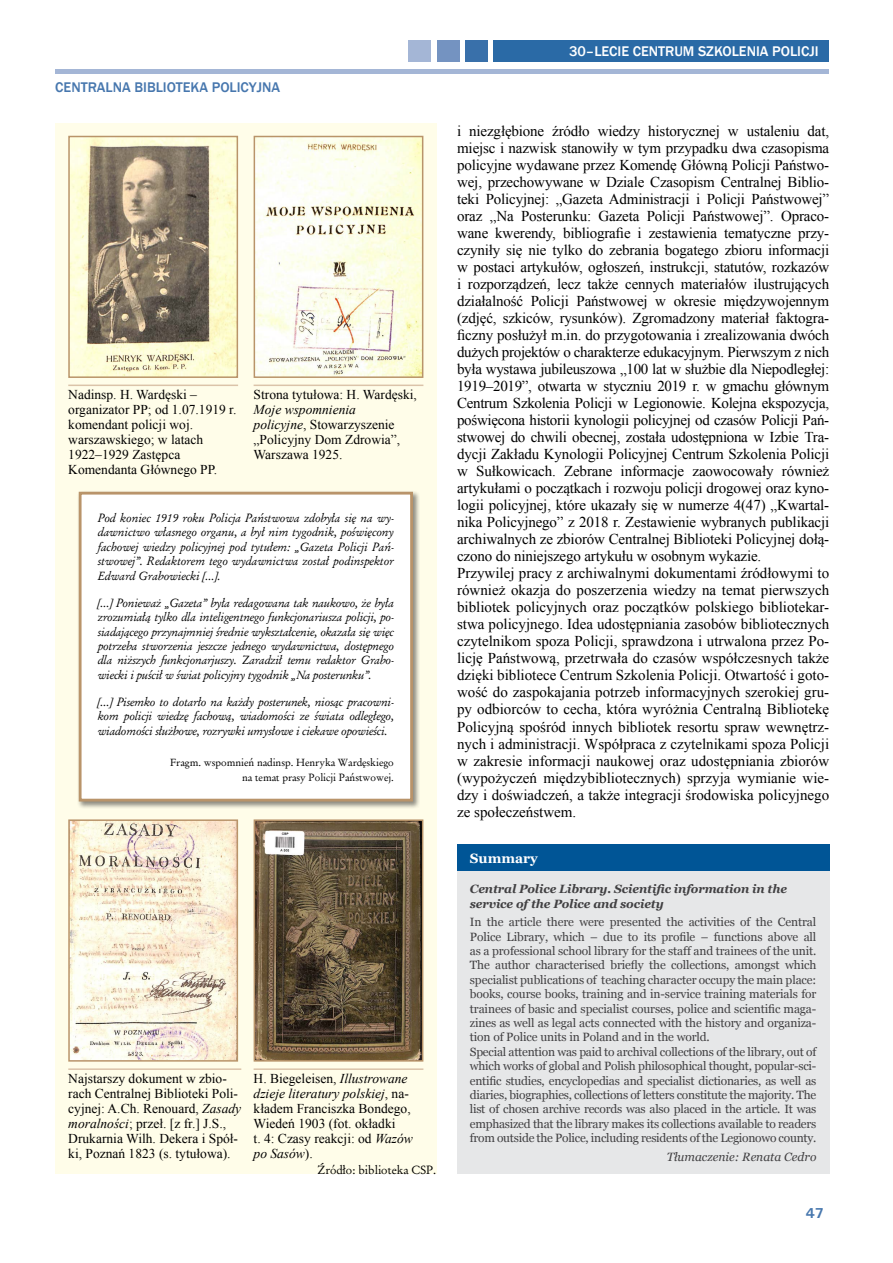
<style>
.page{position:relative;width:893px;height:1263px;background:#fff}
.page>*{position:absolute;margin:0;border:0;box-sizing:border-box;transform-origin:0 0}
.t1{font:15px/17px "Times New Roman";letter-spacing:-.01em;color:#000}
.t2{font:500 14.4px "Franklin Gothic";color:#fff}
.t3{font:500 14.4px "Franklin Gothic";color:#4777ae}
.t4{font:700 14.4px "Univers";color:#4777ae}
.t5{font:13.5px/15px "Times New Roman";color:#000}
.t6{font:700 13.5px "Georgia";color:#fff}
.t7{font:12px/14.4px "Georgia";letter-spacing:-.01em;color:#414042}
.t8{font:12px/14.4px "Garamond Kursiv";letter-spacing:-.01em;color:#000;text-align:justify}
.t9{font:italic 700 12px/14.4px "Georgia";letter-spacing:-.01em;color:#414042}
.t10{font:italic 12px "Georgia";color:#414042}
.t11{font:12px "Garamond Antiqua";color:#000}
.t12{font:10.5px/14.4px "Garamond Antiqua";color:#000;text-align:right}
.s1{font-style:italic}
</style>
<div class="page">
<hr style="left:55px;top:70px;width:774px;height:4px;background:#a4b6d6">
<div style="left:493px;top:41px;width:336px;height:21px;background:#2a6aa6"></div>
<div style="left:465px;top:41px;width:23px;height:21px;background:#3970aa"></div>
<div style="left:437px;top:41px;width:22px;height:21px;background:#7493c1"></div>
<div style="left:408px;top:41px;width:23px;height:21px;background:#a4b6d6"></div>
<div style="left:55px;top:123px;width:381px;height:1051px;background:#fffde9"></div>
<div style="left:457px;top:844px;width:372px;height:27px;background:#005596"></div>
<div style="left:457px;top:871px;width:372px;height:303px;background:#e6e7e8"></div>
<img style="left:71px;top:139px;width:164px;height:236px">
<div style="left:68px;top:136px;width:170px;height:242px;border:2px solid #b9946a"></div>
<img style="left:257px;top:139px;width:163px;height:236px">
<div style="left:254px;top:136px;width:169px;height:242px;border:2px solid #b9946a"></div>
<hr style="left:254px;top:385px;width:169px;height:1px;background:#dbc3a9">
<hr style="left:68px;top:385px;width:170px;height:1px;background:#dbc3a9">
<img style="left:71px;top:822px;width:164px;height:236px">
<div style="left:68px;top:819px;width:170px;height:242px;border:2px solid #b9946a"></div>
<img style="left:257px;top:822px;width:163px;height:236px">
<div style="left:254px;top:819px;width:169px;height:242px;border:2px solid #b9946a"></div>
<hr style="left:254px;top:1068px;width:169px;height:2px;background:#dbc3a9">
<hr style="left:68px;top:1068px;width:173px;height:2px;background:#dbc3a9">
<div style="left:77px;top:490px;width:343px;height:319px;background:#000;opacity:.45"></div>
<div style="left:79px;top:492px;width:334px;height:309px;background:#fff;border:3px solid #b9946a"></div>
<p class="t3" style="left:55px;top:78px;width:226px">CENTRALNA BIBLI OTEKA POLICYJNA</p>
<p class="t5" style="left:68px;top:387px;width:170px">Nadinsp. H. Wardęski – organizator PP; od 1.07.1919 r. komendant policji woj. warszawskiego; w latach<br>1922–1929 Zastępca<br>Komendanta Głównego PP.</p>
<p class="t5" style="left:254px;top:387px;width:165px">Strona tytułowa: H. Wardęski,</p>
<p class="t5" style="left:254px;top:402px;width:148px"><span class="s1">Moje wspomnienia policyjne</span>, Stowarzyszenie „Policyjny Dom Zdrowia”,<br>Warszawa 1925.</p>
<p class="t8" style="left:98px;top:510px;width:298px">Pod koniec 1919 roku Policja Państwowa zdobyła się na wy&shy;dawnictwo własnego organu, a był nim tygodnik, poświęcony fachowej wiedzy policyjnej pod tytułem: „Gazeta Policji Pań&shy;stwowej”. Redaktorem tego wydawnictwa został podinspektor Edward Grabowiecki […].</p>
<p class="t8" style="left:98px;top:595px;width:298px">[…] Ponieważ „Gazeta” była redagowana tak naukowo, że była zrozumiałą tylko dla inteligentnego funkcjonariusza policji, po&shy;siadającego przynajmniej średnie wykształcenie, okazała się więc potrzeba stworzenia jeszcze jednego wydawnictwa, dostępnego dla niższych funkcjonarjuszy. Zaradził temu redaktor Grabo&shy;wiecki i puścił w świat policyjny tygodnik „Na posterunku”.</p>
<p class="t8" style="left:98px;top:694px;width:298px">[…] Pisemko to dotarło na każdy posterunek, niosąc pracowni&shy;kom policji wiedzę fachową, wiadomości ze świata odległego, wiadomości służbowe, rozrywki umysłowe i ciekawe opowieści.</p>
<p class="t12" style="left:170px;top:755px;width:225px">Fragm. wspomnień nadinsp. Henryka Wardęskiego na temat prasy Policji Państwowej.</p>
<p class="t5" style="left:68px;top:1070px;width:175px">Najstarszy dokument w zbio&shy;rach Centralnej Biblioteki Poli&shy;cyjnej: A.Ch. Renouard, <span class="s1">Zasady moralności</span>; przeł. [z fr.] J.S.,<br>Drukarnia Wilh. Dekera i Spół&shy;ki, Poznań 1823 (s. tytułowa).</p>
<p class="t5" style="left:254px;top:1070px;width:161px">H. Biegeleisen, <span class="s1">Illustrowane dzieje literatury polskiej</span>, na&shy;kładem Franciszka Bondego,<br>Wiedeń 1903 (fot. okładki<br>t. 4: Czasy reakcji: od <span class="s1">Wazów po Sasów</span>).</p>
<p class="t11" style="left:317px;top:1162px;width:121px">Źródło: biblioteka CSP.</p>
<p class="t2" style="left:569px;top:43px;width:249px">30–LECIE CENTRUM SZKOLENIA POLICJI</p>
<p class="t1" style="left:457px;top:122px;width:374px">i niezgłębione źródło wiedzy historycznej w ustaleniu dat, miejsc i nazwisk stanowiły w tym przypadku dwa czasopisma policyjne wydawane przez Komendę Główną Policji Państwo&shy;wej, przechowywane w Dziale Czasopism Centralnej Biblio&shy;teki Policyjnej: „Gazeta Administracji i Policji Państwowej” oraz „Na Posterunku: Gazeta Policji Państwowej”. Opraco&shy;wane kwerendy, bibliografie i zestawienia tematyczne przy&shy;czyniły się nie tylko do zebrania bogatego zbioru informacji w postaci artykułów, ogłoszeń, instrukcji, statutów, rozkazów i rozporządzeń, lecz także cennych materiałów ilustrujących działalność Policji Państwowej w okresie międzywojennym (zdjęć, szkiców, rysunków). Zgromadzony materiał faktogra&shy;ficzny posłużył m.in. do przygotowania i zrealizowania dwóch dużych projektów o charakterze edukacyjnym. Pierwszym z nich była wystawa jubileuszowa „100 lat w służbie dla Niepodległej:<br>1919–2019”, otwarta w styczniu 2019 r. w gmachu głównym Centrum Szkolenia Policji w Legionowie. Kolejna ekspozycja, poświęcona historii kynologii policyjnej od czasów Policji Pań&shy;stwowej do chwili obecnej, została udostępniona w Izbie Tra&shy;dycji Zakładu Kynologii Policyjnej Centrum Szkolenia Policji w Sułkowicach. Zebrane informacje zaowocowały również artykułami o początkach i rozwoju policji drogowej oraz kyno&shy;logii policyjnej, które ukazały się w numerze 4(47) „Kwartal&shy;nika Policyjnego” z 2018 r. Zestawienie wybranych publikacji archiwalnych ze zbiorów Centralnej Biblioteki Policyjnej dołą&shy;czono do niniejszego artykułu w osobnym wykazie.<br>Przywilej pracy z archiwalnymi dokumentami źródłowymi to również okazja do poszerzenia wiedzy na temat pierwszych bibliotek policyjnych oraz początków polskiego bibliotekar&shy;stwa policyjnego. Idea udostępniania zasobów bibliotecznych czytelnikom spoza Policji, sprawdzona i utrwalona przez Po&shy;licję Państwową, przetrwała do czasów współczesnych także dzięki bibliotece Centrum Szkolenia Policji. Otwartość i goto&shy;wość do zaspokajania potrzeb informacyjnych szerokiej gru&shy;py odbiorców to cecha, która wyróżnia Centralną Bibliotekę Policyjną spośród innych bibliotek resortu spraw wewnętrz&shy;nych i administracji. Współpraca z czytelnikami spoza Policji w zakresie informacji naukowej oraz udostępniania zbiorów (wypożyczeń międzybibliotecznych) sprzyja wymianie wie&shy;dzy i doświadczeń, a także integracji środowiska policyjnego ze społeczeństwem.</p>
<p class="t6" style="left:470px;top:849px;width:69px">Summary</p>
<p class="t9" style="left:470px;top:882px;width:319px">Central Police Library. Scientific information in the service of the Police and society</p>
<p class="t7" style="left:470px;top:915px;width:348px">In the article there were presented the activities of the Central Police Library, which – due to its profile – functions above all as a professional school library for the staff and trainees of the unit.<br>The author characterised briefly the collections, amongst which specialist publications of teaching character occupy the main place: books, course books, training and in-service training materials for trainees of basic and specialist courses, police and scientific maga&shy;zines as well as legal acts connected with the history and organiza&shy;tion of Police units in Poland and in the world.<br>Special attention was paid to archival collections of the library, out of which works of global and Polish philosophical thought, popular-sci&shy;entific studies, encyclopedias and specialist dictionaries, as well as diaries, biographies, collections of letters constitute the majority. The list of chosen archive records was also placed in the article. It was emphasized that the library makes its collections available to readers from outside the Police, including residents of the Legionowo county.</p>
<p class="t10" style="left:667px;top:1149px;width:151px">Tłumaczenie: Renata Cedro</p>
<p class="t4" style="left:806px;top:1204px;width:20px">47</p>
</div>
